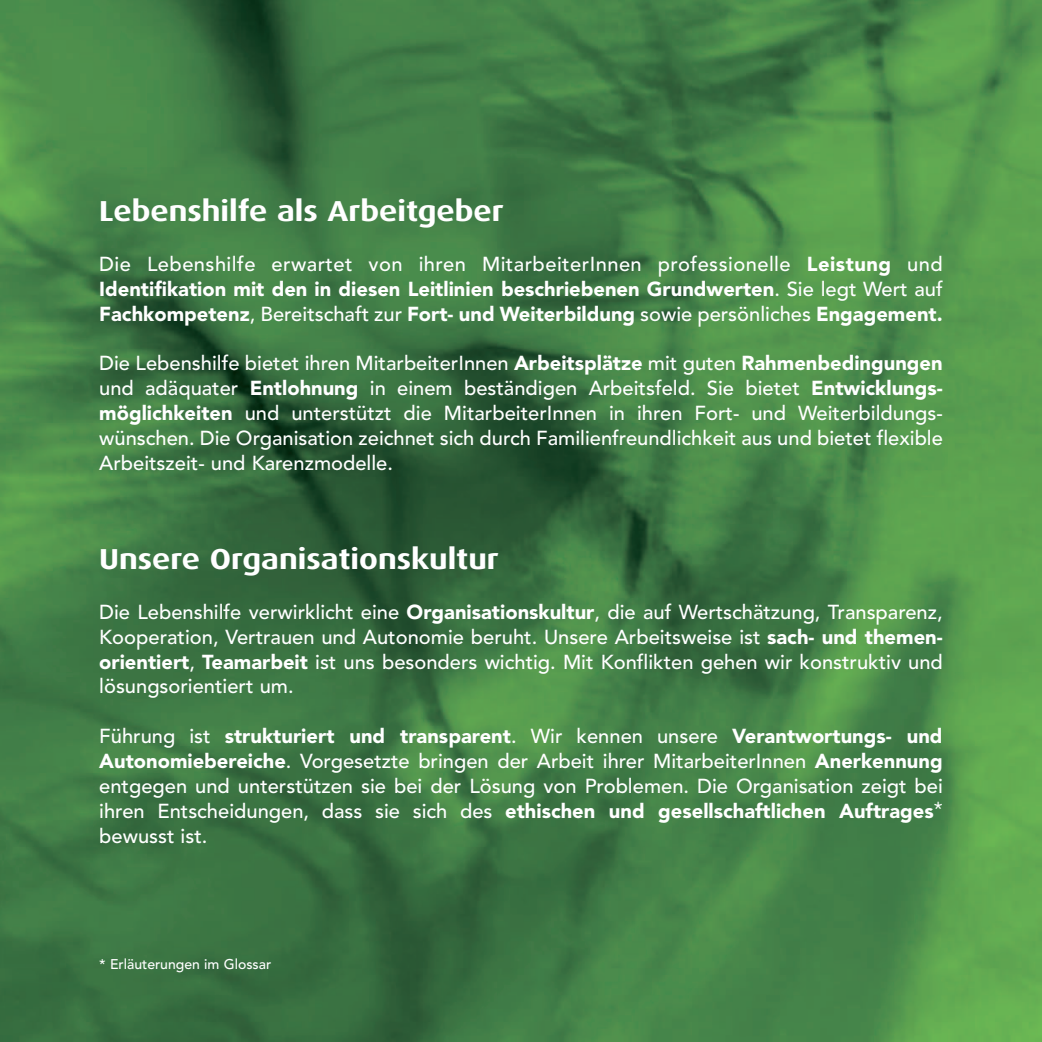
<style>
.page{position:relative;width:1042px;height:1042px;background:#fff}
.page>*{position:absolute;margin:0;border:0;box-sizing:border-box;transform-origin:0 0}
.t1{font:700 28.88px "Dax Wide";color:#fff}
.t2{font:500 20.12px/24.8px "Avenir";color:#fff;text-align:justify}
.t3{font:900 20.12px/24.8px "Avenir";color:#fff;text-align:justify}
.t4{font:500 14px "Avenir";color:#fff}
.s1{font-weight:500}
.s2{font-weight:900}
.s3{font-weight:400}
</style>
<div class="page">
<img style="left:0;top:0;width:1042px;height:1042px">
<h1 class="t1" style="left:99px;top:194px;width:406px">Lebenshilfe als Arbeitgeber</h1>
<p class="t3" style="left:99px;top:253px;width:845px"><span class="s1">Die Lebenshilfe erwartet von ihren MitarbeiterInnen professionelle</span> Leistung <span class="s1">und </span>Identifikation mit den in diesen Leitlinien beschriebenen Grundwerten<span class="s1">. Sie legt Wert auf </span>Fachkompetenz<span class="s1">, Bereitschaft zur</span> Fort- und Weiterbildung <span class="s1">sowie persönliches</span> Engagement.</p>
<p class="t2" style="left:99px;top:352px;width:845px">Die Lebenshilfe bietet ihren MitarbeiterInnen <span class="s2">Arbeitsplätze</span> mit guten <span class="s2">Rahmenbedingungen </span>und adäquater <span class="s2">Entlohnung</span> in einem beständigen Arbeitsfeld. Sie bietet <span class="s2">Entwicklungs&shy;möglichkeiten</span> und unterstützt die MitarbeiterInnen in ihren Fort- und Weiterbildungs&shy;wünschen. Die Organisation zeichnet sich durch Familienfreundlichkeit aus und bietet flexible Arbeitszeit- und Karenzmodelle.</p>
<h1 class="t1" style="left:99px;top:542px;width:401px">Unsere Organisationskultur</h1>
<p class="t2" style="left:99px;top:601px;width:845px">Die Lebenshilfe verwirklicht eine <span class="s2">Organisationskultur</span>, die auf Wertschätzung, Transparenz, Kooperation, Vertrauen und Autonomie beruht. Unsere Arbeitsweise ist <span class="s2">sach- und themen&shy;orientiert</span>, <span class="s2">Teamarbeit</span> ist uns besonders wichtig. Mit Konflikten gehen wir konstruktiv und lösungsorientiert um.</p>
<p class="t2" style="left:99px;top:725px;width:845px">Führung ist <span class="s2">strukturiert und transparent</span>. Wir kennen unsere <span class="s2">Verantwortungs- und Autonomiebereiche</span>. Vorgesetzte bringen der Arbeit ihrer MitarbeiterInnen <span class="s2">Anerkennung </span>entgegen und unterstützen sie bei der Lösung von Problemen. Die Organisation zeigt bei ihren Entscheidungen, dass sie sich des <span class="s2">ethischen und gesellschaftlichen Auftrages</span><span class="s3">* </span>bewusst ist.</p>
<p class="t4" style="left:99px;top:958px;width:174px">* Erläuterungen im Glossar</p>
</div>
